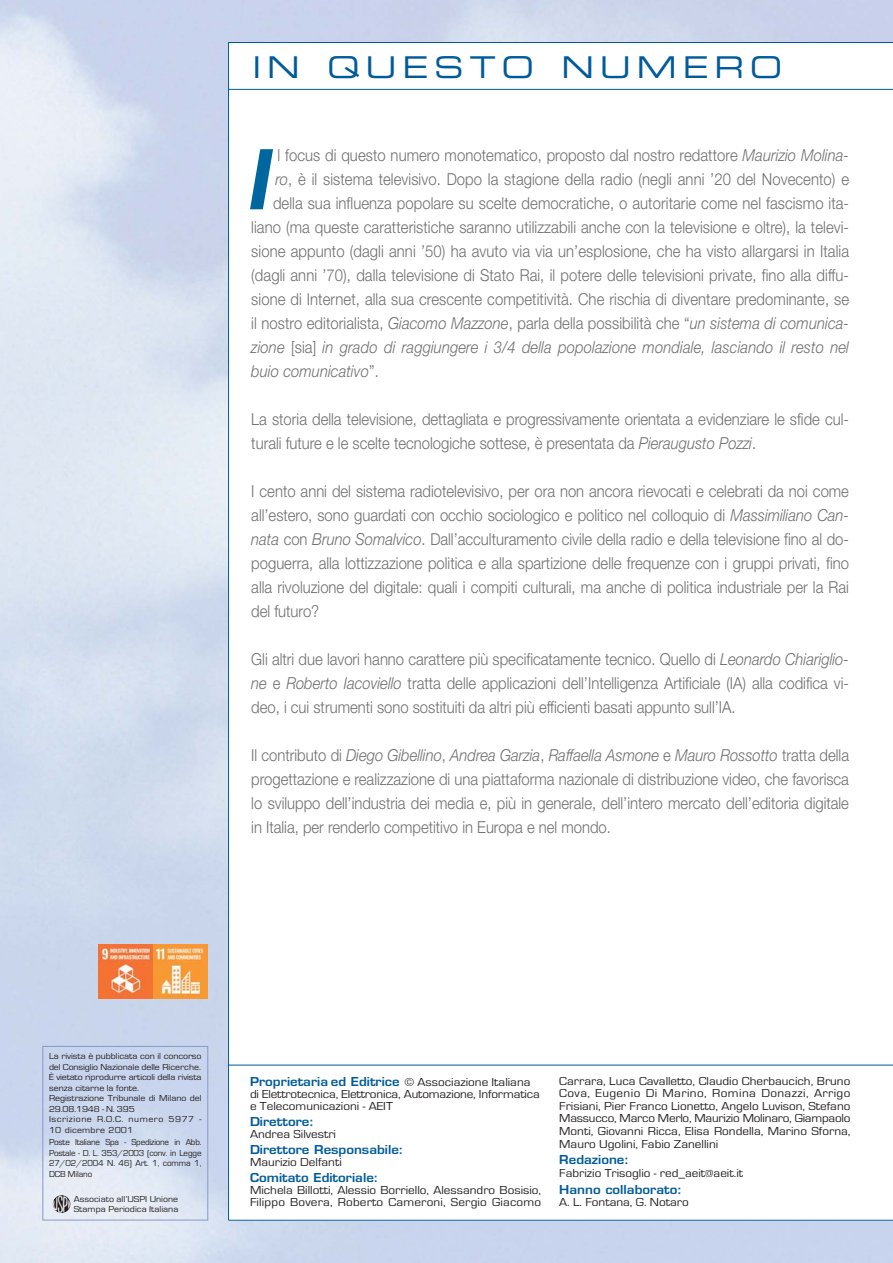
<style>
.page{position:relative;width:893px;height:1263px;background:#fff}
.page>*{position:absolute;margin:0;border:0;box-sizing:border-box;transform-origin:0 0}
.t1{font:30px "Eurostile Extended Two";letter-spacing:.195em;color:#005b9b}
.t2{font:300 16.5px/24px "Helvetica Neue";letter-spacing:.005em;color:#6d6e70;text-align:justify;scale:.9 1}
.t3{font:italic 300 16.5px "Helvetica Neue";letter-spacing:.005em;color:#6d6e70;scale:.9 1}
.t4{font:12px/12.6px "Eurostile";color:#231f20;scale:1.1 1}
.t5{font:600 12px "Eurostile";color:#005b9b;scale:1.1 1}
.t6{font:9px/10.5px "Eurostile";letter-spacing:-.005em;color:#231f20;scale:1.1 1}
.t7{font:9px/10.5px "Eurostile";letter-spacing:-.005em;color:#231f20;text-align:justify}
.s1{font-style:italic}
.s2{font-style:normal}
.s3{font-weight:600;color:#005b9b}
</style>
<div class="page">
<img style="left:0;top:0;width:893px;height:1263px">
<div style="left:229px;top:43px;width:664px;height:1178px;background:#fff"></div>
<hr style="left:228px;top:42px;width:665px;height:1px;background:#005b9b">
<hr style="left:228px;top:1220px;width:665px;height:1px;background:#005b9b">
<hr style="left:229px;top:89px;width:664px;height:1px;background:#005b9b">
<hr style="left:228px;top:43px;width:1px;height:1177px;background:#005b9b">
<div style="left:43px;top:1046px;width:165px;height:174px;border:1px solid #8899c3"></div>
<img style="left:57px;top:1195px;width:14px;height:18px">
<svg style="left:250px;top:149px;width:23px;height:60px"></svg>
<hr style="left:229px;top:1065px;width:664px;height:1px;background:#005b9b">
<img style="left:154px;top:945px;width:54px;height:53px">
<img style="left:98px;top:945px;width:54px;height:53px">
<h1 class="t1" style="left:252px;top:56px;width:531px">IN QUESTO NUMERO</h1>
<p class="t2" style="left:277px;top:145px;width:636px">l focus di questo numero monotematico, proposto dal nostro redattore <span class="s1">Maurizio Molina-</span></p>
<p class="t2" style="left:275px;top:169px;width:639px"><span class="s1">ro</span>, è il sistema televisivo. Dopo la stagione della radio (negli anni ’20 del Novecento) e</p>
<p class="t2" style="left:273px;top:193px;width:642px">della sua influenza popolare su scelte democratiche, o autoritarie come nel fascismo ita-</p>
<p class="t2" style="left:251px;top:217px;width:666px">liano (ma queste caratteristiche saranno utilizzabili anche con la televisione e oltre), la televi-</p>
<p class="t2" style="left:251px;top:241px;width:666px">sione appunto (dagli anni ’50) ha avuto via via un’esplosione, che ha visto allargarsi in Italia</p>
<p class="t2" style="left:251px;top:265px;width:666px">(dagli anni ’70), dalla televisione di Stato Rai, il potere delle televisioni private, fino alla diffu-</p>
<p class="t2" style="left:251px;top:289px;width:666px">sione di Internet, alla sua crescente competitività. Che rischia di diventare predominante, se</p>
<p class="t2" style="left:251px;top:313px;width:666px">il nostro editorialista, <span class="s1">Giacomo Mazzone</span>, parla della possibilità che “<span class="s1">un sistema di comunica-</span></p>
<p class="t3" style="left:251px;top:341px;width:665px">zione <span class="s2">[sia]</span> in grado di raggiungere i 3/4 della popolazione mondiale, lasciando il resto nel</p>
<p class="t3" style="left:251px;top:365px;width:143px">buio comunicativo<span class="s2">”.</span></p>
<p class="t2" style="left:251px;top:409px;width:665px">La storia della televisione, dettagliata e progressivamente orientata a evidenziare le sfide cul&shy;turali future e le scelte tecnologiche sottese, è presentata da <span class="s1">Pieraugusto Pozzi</span>.</p>
<p class="t2" style="left:251px;top:481px;width:665px">I cento anni del sistema radiotelevisivo, per ora non ancora rievocati e celebrati da noi come all’estero, sono guardati con occhio sociologico e politico nel colloquio di <span class="s1">Massimiliano Can&shy;nata</span> con <span class="s1">Bruno Somalvico</span>. Dall’acculturamento civile della radio e della televisione fino al do&shy;poguerra, alla lottizzazione politica e alla spartizione delle frequenze con i gruppi privati, fino alla rivoluzione del digitale: quali i compiti culturali, ma anche di politica industriale per la Rai del futuro?</p>
<p class="t2" style="left:251px;top:649px;width:665px">Gli altri due lavori hanno carattere più specificatamente tecnico. Quello di <span class="s1">Leonardo Chiariglio&shy;ne</span> e <span class="s1">Roberto Iacoviello</span> tratta delle applicazioni dell’Intelligenza Artificiale (IA) alla codifica vi&shy;deo, i cui strumenti sono sostituiti da altri più efficienti basati appunto sull’IA.</p>
<p class="t2" style="left:251px;top:745px;width:666px">Il contributo di <span class="s1">Diego Gibellino</span>, <span class="s1">Andrea Garzia</span>, <span class="s1">Raffaella Asmone</span> e <span class="s1">Mauro Rossotto</span> tratta della progettazione e realizzazione di una piattaforma nazionale di distribuzione video, che favorisca lo sviluppo dell’industria dei media e, più in generale, dell’intero mercato dell’editoria digitale in Italia, per renderlo competitivo in Europa e nel mondo.</p>
<p class="t6" style="left:49px;top:1052px;width:140px">La rivista è pubblicata con il con cor so del Consiglio Nazio na le del le Ricerche.<br>È vietato riprodurre articoli del la rivista senza citarne la fonte.<br>Registrazione Tribunale di Mila no del<br>29.08.1948 - N. 395<br>Iscri zione R.O.C. numero 5977 -<br>10 dicembre 2001</p>
<p class="t7" style="left:49px;top:1138px;width:154px">Poste Italiane Spa - Spedizione in Abb.<br>Postale - D. L. 353/2003 (con v. in Legge 27/02/2004 N. 46) Art. 1, comma 1, DCB Milano</p>
<p class="t6" style="left:74px;top:1194px;width:97px">Associato all’USPI Unione<br>Stampa Periodica Italiana</p>
<p class="t4" style="left:250px;top:1077px;width:265px;line-height:12px"><span class="s3">Proprietaria ed Editrice</span> © Associazione Italiana di Elettrotecnica, Elettronica, Automazione, Informatica e Telecomunicazioni - AEIT</p>
<p class="t5" style="left:250px;top:1117px;width:60px">Direttore:</p>
<p class="t4" style="left:250px;top:1129px;width:80px">Andrea Silvestri</p>
<p class="t5" style="left:250px;top:1145px;width:141px">Direttore Responsabile:</p>
<p class="t4" style="left:250px;top:1157px;width:85px">Maurizio Delfanti</p>
<p class="t5" style="left:250px;top:1173px;width:118px">Comitato Editoriale:</p>
<p class="t4" style="left:250px;top:1186px;width:266px;line-height:12px">Michela Billotti, Alessio Borriello, Alessandro Bosisio,<br>Filippo Bovera, Roberto Cameroni, Sergio Giacomo</p>
<p class="t4" style="left:559px;top:1076px;width:266px;text-align:justify">Carrara, Luca Cavalletto, Claudio Cherbaucich, Bruno Cova, Eugenio Di Marino, Romina Donazzi, Arrigo Frisiani, Pier Franco Lionetto, Angelo Luvison, Stefano Massucco, Marco Merlo, Maurizio Molinaro, Giampaolo Monti, Giovanni Ricca, Elisa Rondella, Marino Sforna, Mauro Ugolini, Fabio Zanellini</p>
<p class="t5" style="left:559px;top:1155px;width:65px">Redazione:</p>
<p class="t4" style="left:559px;top:1168px;width:169px">Fabrizio Trisoglio - red_aeit@aeit.it</p>
<p class="t5" style="left:559px;top:1185px;width:113px">Hanno collaborato:</p>
<p class="t4" style="left:559px;top:1197px;width:119px">A. L. Fontana, G. Notaro</p>
</div>
